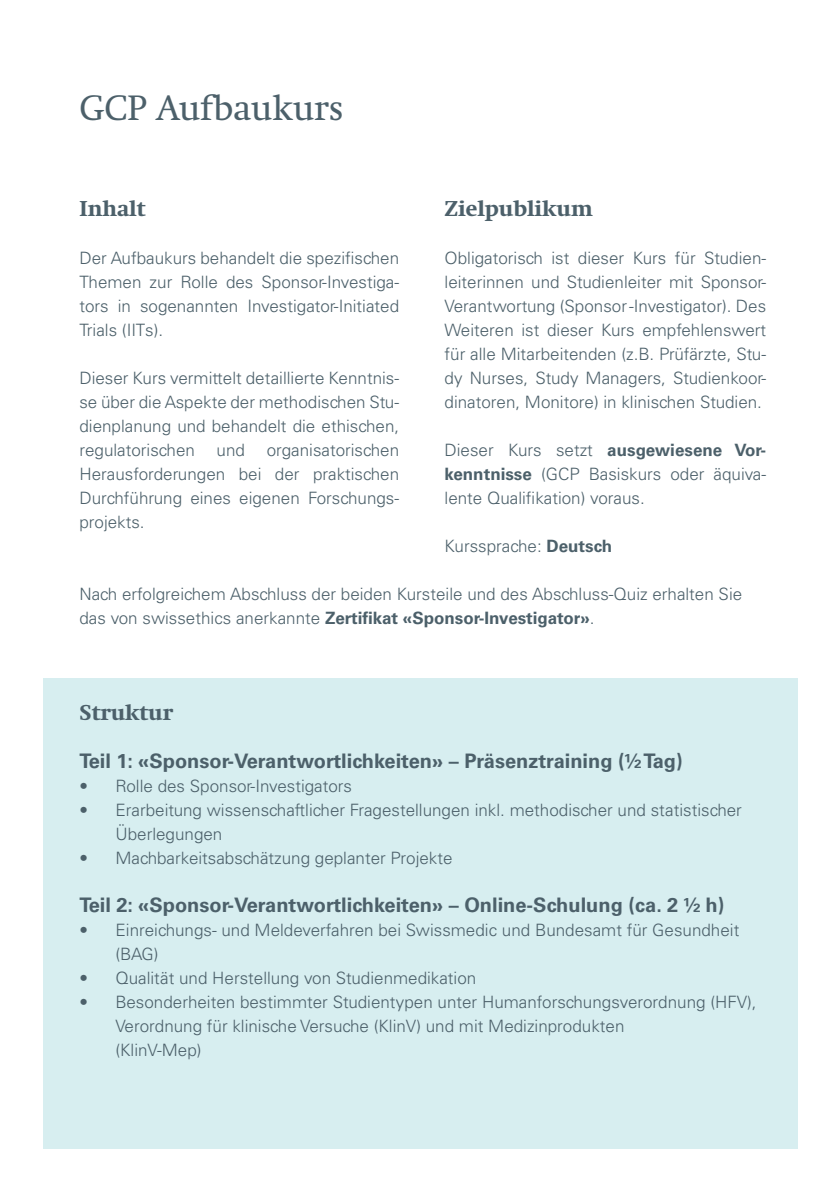
<style>
.page{position:relative;width:840px;height:1191px;background:#fff}
.page>*{position:absolute;margin:0;border:0;box-sizing:border-box;transform-origin:0 0}
.Headline_swift{font:36px "Swift Neue LT Pro";color:#4c606a}
.Headline_swift-2{font:700 22px "Swift Neue LT Pro";color:#4c606a}
.Subline{font:700 22px "Swift Neue LT Pro";color:#4c606a}
.Subline-2{font:700 20px "Univers LT Std";color:#4c606a}
.Headline_swift-3{font:300 17px/24px "Univers LT Std";color:#4c606a}
.Fliesstext_Light{font:300 17px/24px "Univers LT Std";color:#4c606a;text-align:justify}
.s1{font-weight:700}
</style>
<div class="page">
<div style="left:43px;top:677px;width:754px;height:471px;background:#d7eef0"></div>
<p class="Headline_swift" style="left:79px;top:86px;width:265px">GCP Aufbaukurs</p>
<p class="Headline_swift-2" style="left:79px;top:196px;width:68px">Inhalt</p>
<p class="Fliesstext_Light" style="left:79px;top:246px;width:321px">Der Aufbaukurs behandelt die spezifischen Themen zur Rolle des Sponsor-Investiga&shy;tors in sogenannten Investigator-Initiated Trials (IITs).</p>
<p class="Fliesstext_Light" style="left:79px;top:366px;width:321px">Dieser Kurs vermittelt detaillierte Kenntnis&shy;se über die Aspekte der methodischen Stu&shy;dienplanung und behandelt die ethischen, regulatorischen</p>
<p class="Headline_swift-2" style="left:444px;top:196px;width:149px">Zielpublikum</p>
<p class="Headline_swift-3" style="left:444px;top:246px;width:323px;text-align:justify">Obligatorisch ist dieser Kurs für Studien&shy;leiterinnen und Studienleiter mit Sponsor-Verantwortung (Sponsor-Investigator). Des Weiteren ist dieser Kurs empfehlenswert für alle Mitarbeitenden (z.B. Prüfärzte, Stu&shy;dy Nurses, Study Managers, Studienkoor&shy;dinatoren, Monitore) in klinischen Studien.</p>
<p class="Fliesstext_Light" style="left:444px;top:438px;width:323px">Dieser Kurs setzt <span class="s1">ausgewiesene Vor&shy;kenntnisse</span> (GCP Basiskurs oder äquiva&shy;lente Qualifikation) voraus.</p>
<p class="Fliesstext_Light" style="left:444px;top:534px;width:169px">Kurssprache: <span class="s1">Deutsch</span></p>
<p class="Fliesstext_Light" style="left:79px;top:582px;width:664px">Nach erfolgreichem Abschluss der beiden Kursteile und des Abschluss-Quiz erhalten Sie das von swissethics anerkannte <span class="s1">Zertifikat «Sponsor-Investigator»</span>.</p>
<p class="Fliesstext_Light" style="left:79px;top:438px;width:321px;text-indent:187px">organisatorischen Herausforderungen bei der praktischen Durchführung eines eigenen Forschungs&shy;projekts.</p>
<p class="Fliesstext_Light" style="left:216px;top:438px;width:30px">und</p>
<p class="Subline" style="left:79px;top:700px;width:95px">Struktur</p>
<p class="Subline-2" style="left:79px;top:749px;width:604px">Teil 1: «Sponsor-Verantwortlichkeiten» – Präsenztraining (1/2Tag)</p>
<p class="Headline_swift-3" style="left:79px;top:774px;width:274px">• Rolle des Sponsor-Investigators</p>
<p class="Headline_swift-3" style="left:115px;top:798px;width:627px;text-indent:-36px">• Erarbeitung wissenschaftlicher Fragestellungen inkl. methodischer und statistischer<br>Überlegungen</p>
<p class="Headline_swift-3" style="left:79px;top:846px;width:374px">• Machbarkeitsabschätzung geplanter Projekte</p>
<p class="Subline-2" style="left:79px;top:893px;width:646px">Teil 2: «Sponsor-Verantwortlichkeiten» – Online-Schulung (ca. 2 1/2 h)</p>
<p class="Headline_swift-3" style="left:115px;top:918px;width:625px;text-indent:-36px">• Einreichungs- und Meldeverfahren bei Swissmedic und Bundesamt für Gesundheit (BAG)</p>
<p class="Headline_swift-3" style="left:79px;top:966px;width:398px">• Qualität und Herstellung von Studienmedikation</p>
<p class="Headline_swift-3" style="left:115px;top:990px;width:642px;text-indent:-36px">• Besonderheiten bestimmter Studientypen unter Humanforschungsverordnung (HFV),<br>Verordnung für klinische Versuche (KlinV) und mit Medizinprodukten<br>(KlinV-Mep)</p>
</div>
